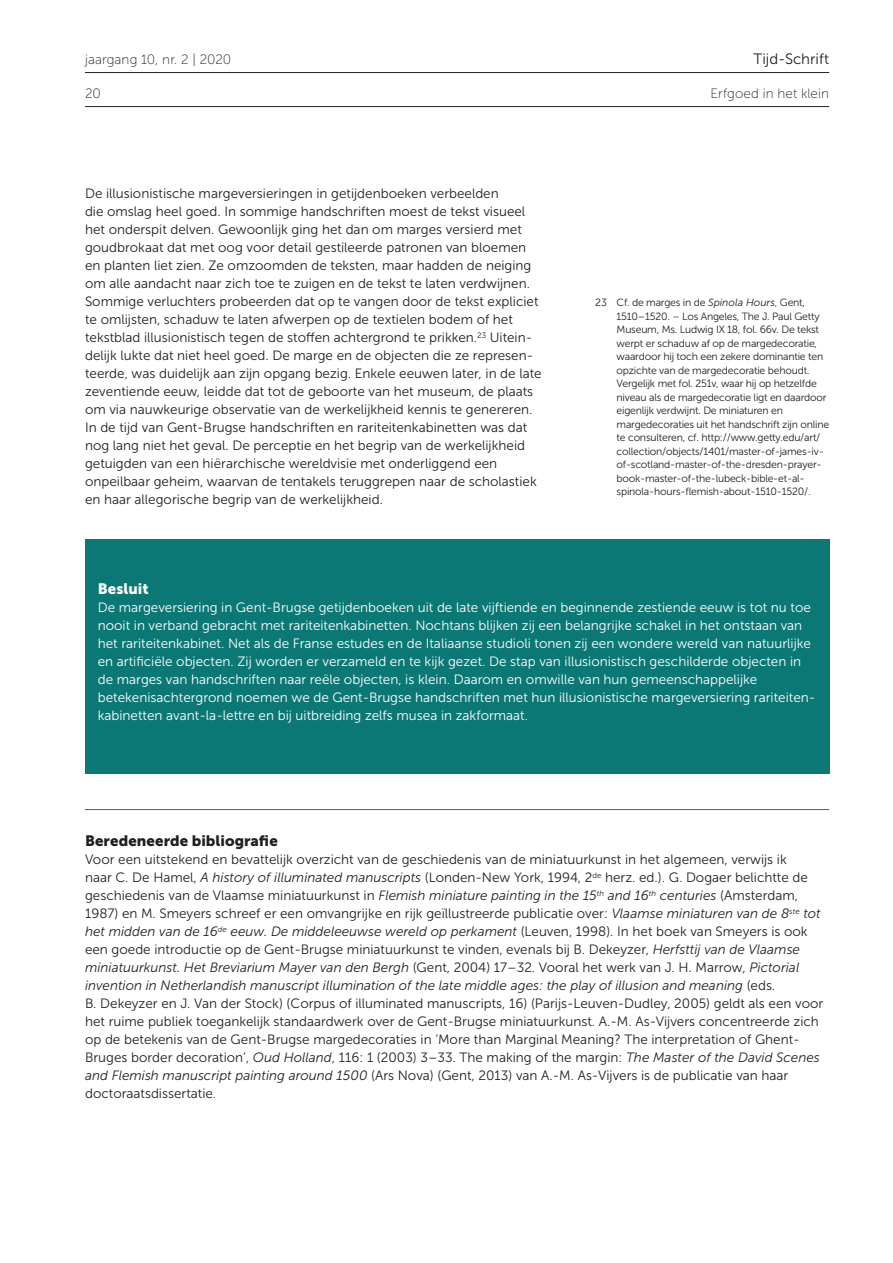
<style>
.page{position:relative;width:893px;height:1263px;background:#fff}
.page>*{position:absolute;margin:0;border:0;box-sizing:border-box;transform-origin:0 0}
.t1{font:15px "Museo Sans 900";letter-spacing:.005em;color:#231f20}
.t2{font:15px "Museo Sans 300";letter-spacing:.005em;color:#231f20}
.t3{font:15px "Museo Sans 900";letter-spacing:.005em;color:#fff}
.t4{font:13.5px/18px "Museo Sans 300";color:#231f20}
.t5{font:13.5px/18px "Museo Sans 300";color:#fff}
.t6{font:13.5px "Museo Sans 100";letter-spacing:.005em;color:#231f20}
.t7{font:10.5px/13.5px "Museo Sans 300";letter-spacing:-.02em;color:#231f20}
.s1{font-style:italic}
</style>
<div class="page">
<div style="left:85px;top:539px;width:744px;height:235px;background:#0c7875"></div>
<hr style="left:85px;top:809px;width:744px;height:1px;background:#0c7875">
<hr style="left:85px;top:72px;width:744px;height:1px;background:#231f20">
<hr style="left:85px;top:106px;width:744px;height:1px;background:#231f20">
<p class="t6" style="left:85px;top:52px;width:148px">jaargang 10, nr. 2 | 2020</p>
<p class="t6" style="left:85px;top:86px;width:17px">20</p>
<p class="t4" style="left:85px;top:184px;width:458px">De illusionistische margeversieringen in getijdenboeken verbeelden<br>die omslag heel goed. In sommige handschriften moest de tekst visueel het onderspit delven. Gewoonlijk ging het dan om marges versierd met goudbrokaat dat met oog voor detail gestileerde patronen van bloemen en planten liet zien. Ze omzoomden de teksten, maar hadden de neiging om alle aandacht naar zich toe te zuigen en de tekst te laten verdwijnen.<br>Sommige verluchters probeerden dat op te vangen door de tekst expliciet te omlijsten, schaduw te laten afwerpen op de textielen bodem of het tekstblad illusionistisch tegen de stoffen achtergrond te prikken.<sup>23</sup> Uitein&shy;delijk lukte dat niet heel goed. De marge en de objecten die ze represen&shy;teerde, was duidelijk aan zijn opgang bezig. Enkele eeuwen later, in de late zeventiende eeuw, leidde dat tot de geboorte van het museum, de plaats om via nauwkeurige observatie van de werkelijkheid kennis te genereren.<br>In de tijd van Gent-Brugse handschriften en rariteitenkabinetten was dat nog lang niet het geval. De perceptie en het begrip van de werkelijkheid getuigden van een hiërarchische wereldvisie met onderliggend een onpeilbaar geheim, waarvan de tentakels teruggrepen naar de scholastiek en haar allegorische begrip van de werkelijkheid.</p>
<p class="t2" style="left:753px;top:51px;width:77px">Tijd-Schrift</p>
<p class="t6" style="left:710px;top:86px;width:120px">Erfgoed in het klein</p>
<p class="t7" style="left:617px;top:296px;width:214px;text-indent:-21px">23 Cf. de marges in de <span class="s1">Spinola Hours</span>, Gent, 1510–1520. – Los Angeles, The J. Paul Getty Museum, Ms. Ludwig IX 18, fol. 66v. De tekst werpt er schaduw af op de margedecoratie, waardoor hij toch een zekere dominantie ten opzichte van de margedecoratie behoudt.<br>Vergelijk met fol. 251v, waar hij op hetzelfde niveau als de margedecoratie ligt en daardoor eigenlijk verdwijnt. De miniaturen en margedecoraties uit het handschrift zijn online te consulteren, cf. http://www.getty.edu/art/ collection/objects/1401/master-of-james-iv&shy;of-scotland-master-of-the-dresden-prayer&shy;book-master-of-the-lubeck-bible-et-al&shy;spinola-hours-flemish-about-1510-1520/.</p>
<p class="t3" style="left:98px;top:580px;width:52px">Besluit</p>
<p class="t5" style="left:98px;top:598px;width:719px">De margeversiering in Gent-Brugse getijdenboeken uit de late vijftiende en beginnende zestiende eeuw is tot nu toe nooit in verband gebracht met rariteitenkabinetten. Nochtans blijken zij een belangrijke schakel in het ontstaan van het rariteitenkabinet. Net als de Franse estudes en de Italiaanse studioli tonen zij een wondere wereld van natuurlijke en artificiële objecten. Zij worden er verzameld en te kijk gezet. De stap van illusionistisch geschilderde objecten in de marges van handschriften naar reële objecten, is klein. Daarom en omwille van hun gemeenschappelijke betekenisachtergrond noemen we de Gent-Brugse handschriften met hun illusionistische margeversiering rariteiten&shy;kabinetten avant-la-lettre en bij uitbreiding zelfs musea in zakformaat.</p>
<p class="t1" style="left:85px;top:832px;width:194px">Beredeneerde bibliografie</p>
<p class="t4" style="left:85px;top:850px;width:740px">Voor een uitstekend en bevattelijk overzicht van de geschiedenis van de miniatuurkunst in het algemeen, verwijs ik<br>naar C. De Hamel, <span class="s1">A history of illuminated manuscripts</span> (Londen-New York, 1994, 2<sup>de</sup> herz. ed.). G. Dogaer belichtte de geschiedenis van de Vlaamse miniatuurkunst in <span class="s1">Flemish miniature painting in the 15</span><sup>th</sup> <span class="s1">and 16</span><sup>th</sup> <span class="s1">centuries</span> (Amsterdam, 1987) en M. Smeyers schreef er een omvangrijke en rijk geïllustreerde publicatie over: <span class="s1">Vlaamse miniaturen van de 8</span><sup>ste</sup> <span class="s1">tot het midden van de 16</span><sup>de</sup> <span class="s1">eeuw. De middeleeuwse wereld op perkament</span> (Leuven, 1998). In het boek van Smeyers is ook een goede introductie op de Gent-Brugse miniatuurkunst te vinden, evenals bij B. Dekeyzer, <span class="s1">Herfsttij van de Vlaamse miniatuurkunst. Het Breviarium Mayer van den Bergh</span> (Gent, 2004) 17–32. Vooral het werk van J. H. Marrow, <span class="s1">Pictorial invention in Netherlandish manuscript illumination of the late middle ages: the play of illusion and meaning</span> (eds.<br>B. Dekeyzer en J. Van der Stock) (Corpus of illuminated manuscripts, 16) (Parijs-Leuven-Dudley, 2005) geldt als een voor het ruime publiek toegankelijk standaardwerk over de Gent-Brugse miniatuurkunst. A.-M. As-Vijvers concentreerde zich op de betekenis van de Gent-Brugse margedecoraties in ‘More than Marginal Meaning? The interpretation of Ghent-Bruges border decoration’, <span class="s1">Oud Holland</span>, 116: 1 (2003) 3–33. The making of the margin: <span class="s1">The Master of the David Scenes and Flemish manuscript painting around 1500</span> (Ars Nova) (Gent, 2013) van A.-M. As-Vijvers is de publicatie van haar doctoraatsdissertatie.</p>
</div>
